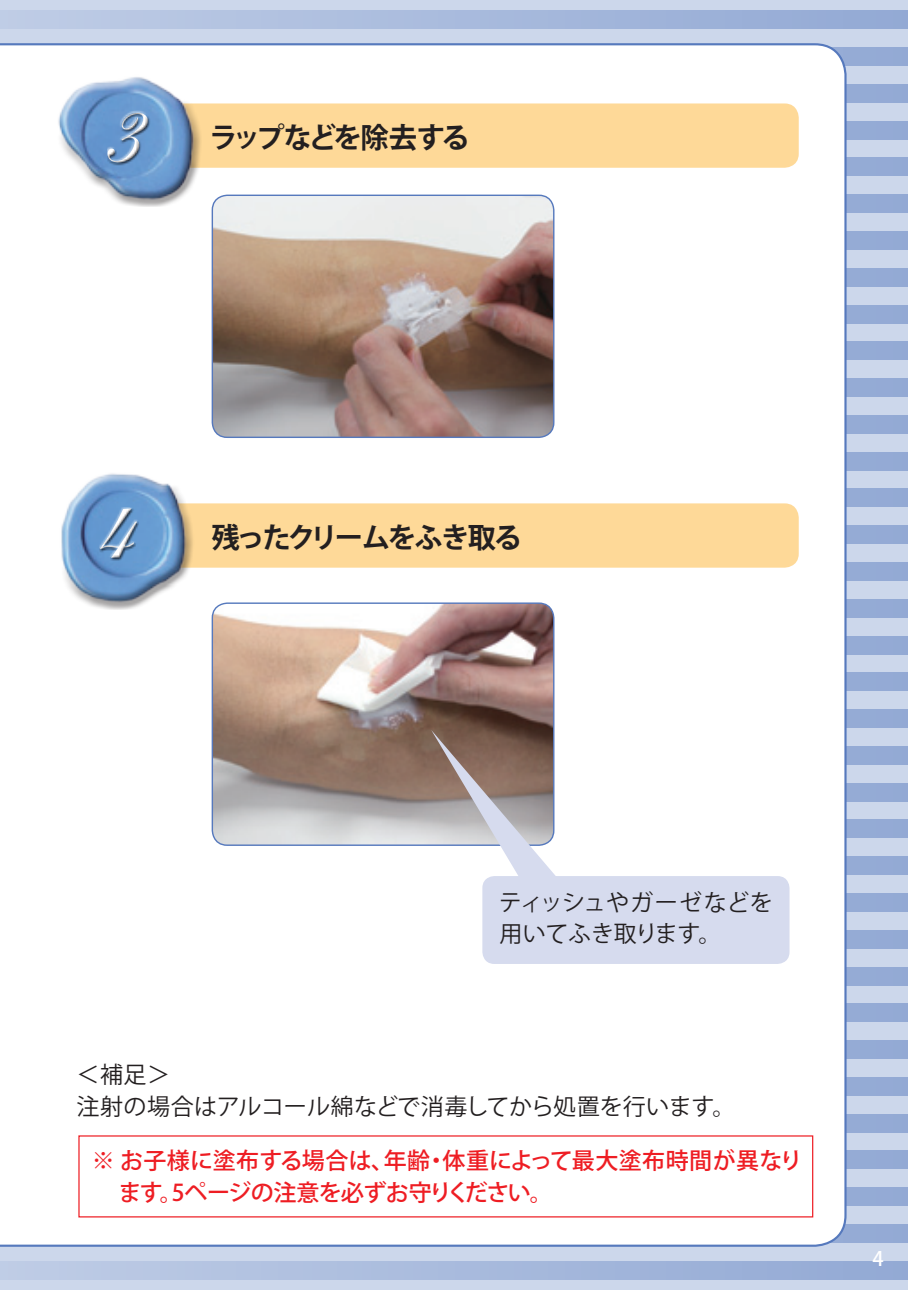
<style>
.page{position:relative;width:908px;height:1290px;background:#fff}
.page>*{position:absolute;margin:0;border:0;box-sizing:border-box;transform-origin:0 0}
.t1{font:104px "Shelley Allegro Script";color:#fff}
.t2{font:700 28.25px "Koz Go Pro";letter-spacing:-.085em;color:#231f20}
.t3{font:700 28.25px "Koz Go Pro";letter-spacing:-.12em;color:#231f20}
.t4{font:23px/32px "Koz Go Pro";letter-spacing:-.005em;color:#231f20}
.t5{font:500 23px/32px "Koz Go Pro";letter-spacing:-.01em;color:#ee1d23}
.t6{font:500 20px "Koz Go Pro";color:#fff}
</style>
<div class="page">
<div style="left:0;top:0;width:907px;height:1290px;background:#ccd7eb"></div>
<div style="left:0;top:11px;width:907px;height:18px;background:linear-gradient(to right,#bfcde6,#93a9d4)"></div>
<div style="left:0;top:47px;width:907px;height:19px;background:#94aad5"></div>
<div style="left:0;top:84px;width:907px;height:19px;background:#94aad5"></div>
<div style="left:0;top:121px;width:907px;height:18px;background:#94aad5"></div>
<div style="left:0;top:158px;width:907px;height:18px;background:#94aad5"></div>
<div style="left:0;top:194px;width:907px;height:19px;background:#94aad5"></div>
<div style="left:0;top:231px;width:907px;height:19px;background:#94aad5"></div>
<div style="left:0;top:268px;width:907px;height:18px;background:#94aad5"></div>
<div style="left:0;top:305px;width:907px;height:18px;background:#94aad5"></div>
<div style="left:0;top:342px;width:907px;height:18px;background:#94aad5"></div>
<div style="left:0;top:378px;width:907px;height:19px;background:#94aad5"></div>
<div style="left:0;top:415px;width:907px;height:18px;background:#94aad5"></div>
<div style="left:0;top:452px;width:907px;height:18px;background:#94aad5"></div>
<div style="left:0;top:489px;width:907px;height:18px;background:#94aad5"></div>
<div style="left:0;top:525px;width:907px;height:19px;background:#94aad5"></div>
<div style="left:0;top:562px;width:907px;height:19px;background:#94aad5"></div>
<div style="left:0;top:599px;width:907px;height:18px;background:#94aad5"></div>
<div style="left:0;top:636px;width:907px;height:18px;background:#94aad5"></div>
<div style="left:0;top:672px;width:907px;height:19px;background:#94aad5"></div>
<div style="left:0;top:709px;width:907px;height:19px;background:#94aad5"></div>
<div style="left:0;top:746px;width:907px;height:18px;background:#94aad5"></div>
<div style="left:0;top:783px;width:907px;height:18px;background:#94aad5"></div>
<div style="left:0;top:820px;width:907px;height:18px;background:#94aad5"></div>
<div style="left:0;top:856px;width:907px;height:19px;background:#94aad5"></div>
<div style="left:0;top:893px;width:907px;height:18px;background:#94aad5"></div>
<div style="left:0;top:930px;width:907px;height:18px;background:#94aad5"></div>
<div style="left:0;top:967px;width:907px;height:18px;background:#94aad5"></div>
<div style="left:0;top:1003px;width:907px;height:19px;background:#94aad5"></div>
<div style="left:0;top:1040px;width:907px;height:19px;background:#94aad5"></div>
<div style="left:0;top:1077px;width:907px;height:18px;background:#94aad5"></div>
<div style="left:0;top:1114px;width:907px;height:18px;background:#94aad5"></div>
<div style="left:0;top:1150px;width:907px;height:19px;background:#94aad5"></div>
<div style="left:0;top:1187px;width:907px;height:19px;background:#94aad5"></div>
<div style="left:0;top:1224px;width:907px;height:18px;background:#94aad5"></div>
<div style="left:0;top:1261px;width:907px;height:18px;background:linear-gradient(to right,#bfcde6,#93a9d4)"></div>
<div style="left:0;top:43px;width:846px;height:1204px;background:#fff"></div>
<div style="left:129px;top:103px;width:669px;height:65px;background:#fed998;border-radius:14px"></div>
<div style="left:129px;top:503px;width:669px;height:65px;background:#fed998;border-radius:14px"></div>
<div style="left:79px;top:1136px;width:733px;height:81px;background:#fff"></div>
<img style="left:50px;top:71px;width:153px;height:135px">
<div style="left:51px;top:69px;width:140px;height:73px;background:#fff;opacity:.75"></div>
<div style="left:56px;top:100px;width:145px;height:107px;background:#231f20;opacity:.4"></div>
<img style="left:50px;top:463px;width:144px;height:144px">
<div style="left:54px;top:466px;width:124px;height:113px;background:#fff;opacity:.75"></div>
<div style="left:61px;top:483px;width:133px;height:127px;background:#231f20;opacity:.4"></div>
<div style="left:107px;top:111px;width:43px;height:51px;background:#fff;opacity:.75"></div>
<div style="left:107px;top:113px;width:43px;height:53px;background:#231f20;opacity:.75"></div>
<div style="left:99px;top:508px;width:40px;height:52px;background:#231f20;opacity:.75"></div>
<img style="left:212px;top:195px;width:341px;height:242px">
<div style="left:211px;top:195px;width:343px;height:243px;border:1px solid #5679bd;border-radius:15px"></div>
<img style="left:212px;top:603px;width:341px;height:242px">
<div style="left:211px;top:602px;width:343px;height:244px;border:1px solid #5679bd;border-radius:15px"></div>
<div style="left:482px;top:876px;width:307px;height:88px;background:#d6dbee;border-radius:12px"></div>
<svg style="left:431px;top:730px;width:130px;height:156px;background:#b4aaa8"></svg>
<h1 class="t1" style="left:103px;top:66px;width:42px">3</h1>
<p class="t3" style="left:209px;top:119px;width:262px">ラップなどを除去する</p>
<h1 class="t1" style="left:95px;top:462px;width:42px">4</h1>
<p class="t2" style="left:211px;top:519px;width:312px">残ったクリームをふき取る</p>
<p class="t4" style="left:498px;top:887px;width:275px">ティッシュやガーゼなどを用いてふき取ります。</p>
<p class="t4" style="left:77px;top:1059px;width:660px">＜補足＞<br>注射の場合はアルコール綿などで消毒してから処置を行います。</p>
<p class="t5" style="left:118px;top:1146px;width:685px;text-indent:-27px">※ お子様に塗布する場合は、年齢・体重によって最大塗布時間が異なります。5ページの注意を必ずお守りください。</p>
<p class="t6" style="left:872px;top:1245px;width:13px">4</p>
</div>
